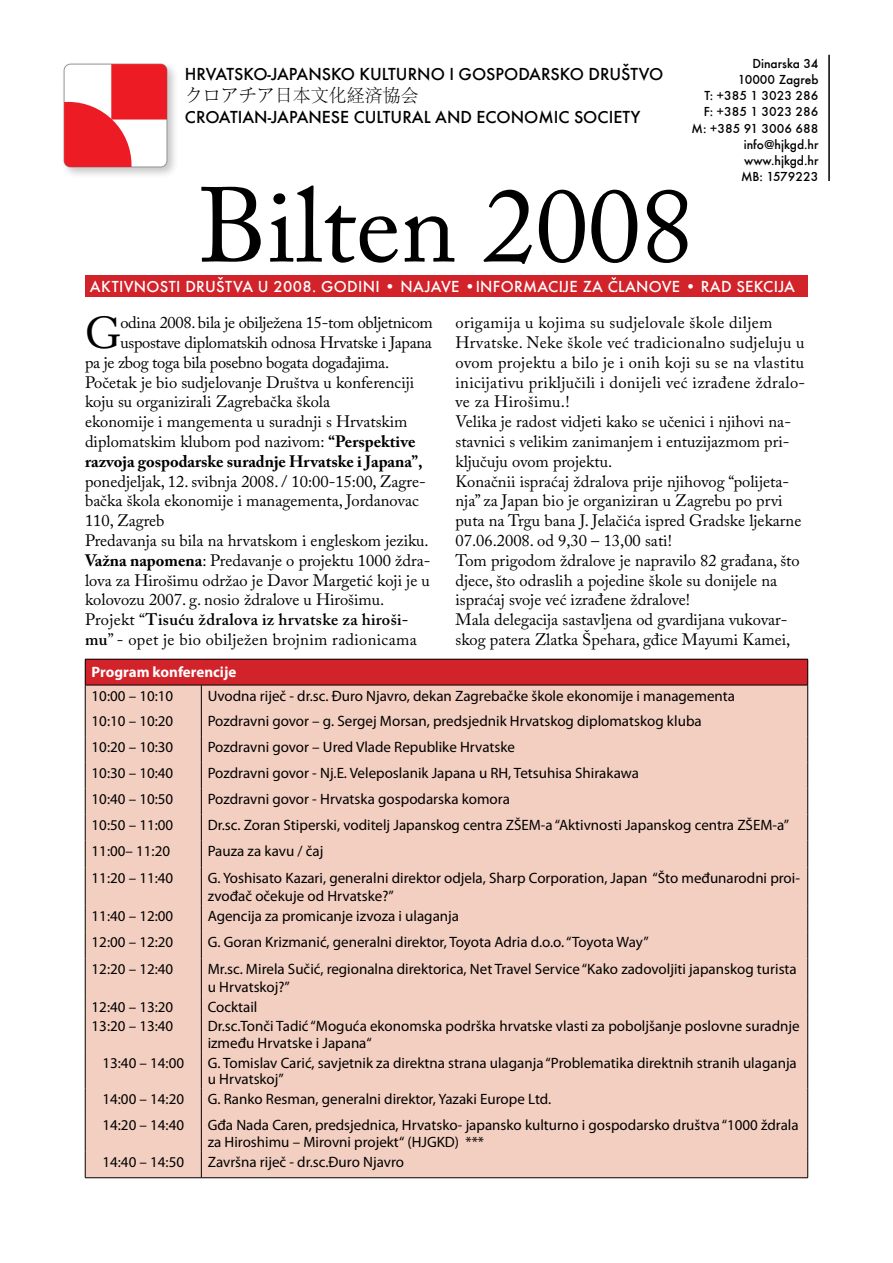
<style>
.page{position:relative;width:893px;height:1263px;background:#fff}
.page>*{position:absolute;margin:0;border:0;box-sizing:border-box;transform-origin:0 0}
.t1{font:105px "Adobe Caslon Pro";color:#000}
.t2{font:44.4px "Adobe Caslon Pro";color:#000}
.t3{font:500 18px "Futura TEE";color:#000}
.t4{font:300 18px "Adobe Song Std";color:#000}
.t5{font:16.5px/19.8px "Adobe Caslon Pro";color:#000}
.t6{font:16.5px "Adobe Caslon Pro";letter-spacing:-.02em;color:#000}
.t7{font:500 16.5px "Futura TEE";letter-spacing:.02em;color:#fff}
.t8{font:700 16.5px "Adobe Caslon Pro";color:#000}
.t9{font:15px/16.5px "Myriad Pro";color:#000}
.t10{font:700 15px "Myriad Pro";color:#fff}
.t11{font:500 13.5px/16.2px "Futura TEE";color:#000;text-align:right}
.s1{font-weight:700}
.s2{font-weight:600}
</style>
<div class="page">
<div style="left:60px;top:60px;width:126px;height:126px;background:#000;opacity:.24"></div>
<svg style="left:64px;top:64px;width:103px;height:103px"></svg>
<hr style="left:828px;top:55px;width:2px;height:126px;background:#000">
<div style="left:85px;top:276px;width:723px;height:21px;background:#d2232a"></div>
<svg style="left:611px;top:277px;width:5px;height:3px"></svg>
<div style="left:85px;top:659px;width:723px;height:26px;background:#d2232a"></div>
<div style="left:86px;top:686px;width:721px;height:491px;background:#f3cfc1"></div>
<hr style="left:85px;top:659px;width:116px;height:1px;background:#000">
<hr style="left:201px;top:659px;width:607px;height:1px;background:#000">
<hr style="left:85px;top:685px;width:116px;height:1px;background:#000">
<svg style="left:85px;top:659px;width:1px;height:208px"></svg>
<hr style="left:85px;top:867px;width:1px;height:38px;background:#000">
<svg style="left:85px;top:905px;width:1px;height:53px"></svg>
<hr style="left:85px;top:958px;width:1px;height:38px;background:#000">
<svg style="left:85px;top:996px;width:1px;height:20px"></svg>
<hr style="left:85px;top:1016px;width:1px;height:36px;background:#000">
<hr style="left:85px;top:1052px;width:1px;height:36px;background:#000">
<svg style="left:85px;top:1088px;width:1px;height:27px"></svg>
<hr style="left:85px;top:1115px;width:1px;height:36px;background:#000">
<svg style="left:85px;top:1151px;width:1px;height:26px"></svg>
<hr style="left:85px;top:1177px;width:116px;height:1px;background:#000">
<hr style="left:201px;top:685px;width:607px;height:1px;background:#000">
<svg style="left:201px;top:685px;width:1px;height:182px"></svg>
<svg style="left:807px;top:659px;width:1px;height:208px"></svg>
<hr style="left:201px;top:867px;width:1px;height:38px;background:#000">
<hr style="left:807px;top:867px;width:1px;height:38px;background:#000">
<svg style="left:201px;top:905px;width:1px;height:53px"></svg>
<svg style="left:807px;top:905px;width:1px;height:53px"></svg>
<hr style="left:201px;top:958px;width:1px;height:38px;background:#000">
<hr style="left:807px;top:958px;width:1px;height:38px;background:#000">
<svg style="left:201px;top:996px;width:1px;height:20px"></svg>
<svg style="left:807px;top:996px;width:1px;height:20px"></svg>
<hr style="left:201px;top:1016px;width:1px;height:36px;background:#000">
<hr style="left:807px;top:1016px;width:1px;height:36px;background:#000">
<hr style="left:201px;top:1052px;width:1px;height:36px;background:#000">
<hr style="left:807px;top:1052px;width:1px;height:36px;background:#000">
<svg style="left:201px;top:1088px;width:1px;height:27px"></svg>
<svg style="left:807px;top:1088px;width:1px;height:27px"></svg>
<hr style="left:201px;top:1115px;width:1px;height:36px;background:#000">
<hr style="left:807px;top:1115px;width:1px;height:36px;background:#000">
<svg style="left:201px;top:1151px;width:1px;height:26px"></svg>
<svg style="left:807px;top:1151px;width:1px;height:26px"></svg>
<hr style="left:201px;top:1177px;width:607px;height:1px;background:#000">
<p class="t3" style="left:185px;top:64px;width:480px">HRVATSKO-JAPANSKO KULTURNO I GOSPODARSKO DRUŠTVO</p>
<p class="t4" style="left:185px;top:86px;width:235px">クロアチア日本文化経済協会</p>
<p class="t3" style="left:185px;top:107px;width:457px">CROATIAN-JAPANESE CULTURAL AND ECONOMIC SOCIETY</p>
<p class="t11" style="left:692px;top:55px;width:129px">Dinarska 34<br>10000 Zagreb<br>T: +385 1 3023 286<br>F: +385 1 3023 286<br>M: +385 91 3006 688 info@hjkgd.hr www.hjkgd.hr<br>MB: 1579223</p>
<h1 class="t1" style="left:198px;top:164px;width:496px">Bilten 2008</h1>
<p class="t7" style="left:90px;top:277px;width:707px">AKTIVNOSTI DRUŠTVA U 2008. GODINI • NAJAVE •INFORMACIJE ZA CLANOVE • RAD SEKCIJA</p>
<h2 class="t2" style="left:85px;top:307px;width:38px">G</h2>
<p class="t6" style="left:120px;top:313px;width:314px">odina 2008. bila je obilježena 15-tom obljetnicom</p>
<p class="t6" style="left:120px;top:333px;width:313px">uspostave diplomatskih odnosa Hrvatske i Japana</p>
<p class="t6" style="left:85px;top:352px;width:306px">pa je zbog toga bila posebno bogata događajima.</p>
<p class="t5" style="left:85px;top:372px;width:331px">Početak je bio sudjelovanje Društva u konferenciji</p>
<p class="t5" style="left:85px;top:392px;width:247px">koju su organizirali Zagrebačka škola</p>
<p class="t5" style="left:85px;top:412px;width:324px">ekonomije i mangementa u suradnji s Hrvatskim</p>
<p class="t5" style="left:85px;top:431px;width:332px">diplomatskim klubom pod nazivom: <span class="s1">“Perspektive</span></p>
<p class="t8" style="left:85px;top:451px;width:339px">razvoja gospodarske suradnje Hrvatske i Japana”,</p>
<p class="t5" style="left:85px;top:471px;width:347px">ponedjeljak, 12. svibnja 2008. / 10:00-15:00, Zagre&shy;bačka škola ekonomije i managementa, Jordanovac 110, Zagreb<br>Predavanja su bila na hrvatskom i engleskom jeziku.<br><span class="s1">Važna napomena</span>: Predavanje o projektu 1000 ždra&shy;lova za Hirošimu održao je Davor Margetić koji je u kolovozu 2007. g. nosio ždralove u Hirošimu.<br>Projekt “<span class="s2">Tisuću ždralova iz hrvatske za hiroši&shy;mu</span>” - opet je bio obilježen brojnim radionicama</p>
<p class="t5" style="left:455px;top:313px;width:351px">origamija u kojima su sudjelovale škole diljem Hrvatske. Neke škole već tradicionalno sudjeluju u ovom projektu a bilo je i onih koji su se na vlastitu inicijativu priključili i donijeli već izrađene ždralo&shy;ve za Hirošimu.!<br>Velika je radost vidjeti kako se učenici i njihovi na&shy;stavnici s velikim zanimanjem i entuzijazmom pri&shy;ključuju ovom projektu.<br>Konačnii ispraćaj ždralova prije njihovog “polijeta&shy;nja” za Japan bio je organiziran u Zagrebu po prvi puta na Trgu bana J. Jelačića ispred Gradske ljekarne 07.06.2008. od 9,30 – 13,00 sati!<br>Tom prigodom ždralove je napravilo 82 građana, što djece, što odraslih a pojedine škole su donijele na ispraćaj svoje već izrađene ždralove!<br>Mala delegacija sastavljena od gvardijana vukovar&shy;skog patera Zlatka Špehara, gđice Mayumi Kamei,</p>
<p class="t10" style="left:92px;top:662px;width:146px">Program konferencije</p>
<p class="t9" style="left:92px;top:687px;width:83px">10:00 – 10:10</p>
<p class="t9" style="left:208px;top:687px;width:529px">Uvodna riječ - dr.sc. Đuro Njavro, dekan Zagrebačke škole ekonomije i managementa</p>
<p class="t9" style="left:92px;top:713px;width:83px">10:10 – 10:20</p>
<p class="t9" style="left:208px;top:713px;width:495px">Pozdravni govor – g. Sergej Morsan, predsjednik Hrvatskog diplomatskog kluba</p>
<p class="t9" style="left:92px;top:739px;width:83px">10:20 – 10:30</p>
<p class="t9" style="left:208px;top:739px;width:309px">Pozdravni govor – Ured Vlade Republike Hrvatske</p>
<p class="t9" style="left:92px;top:765px;width:83px">10:30 – 10:40</p>
<p class="t9" style="left:208px;top:765px;width:433px">Pozdravni govor - Nj.E. Veleposlanik Japana u RH, Tetsuhisa Shirakawa</p>
<p class="t9" style="left:92px;top:790px;width:83px">10:40 – 10:50</p>
<p class="t9" style="left:208px;top:790px;width:304px">Pozdravni govor - Hrvatska gospodarska komora</p>
<p class="t9" style="left:92px;top:816px;width:83px">10:50 – 11:00</p>
<p class="t9" style="left:208px;top:816px;width:583px">Dr.sc. Zoran Stiperski, voditelj Japanskog centra ZŠEM-a “Aktivnosti Japanskog centra ZŠEM-a”</p>
<p class="t9" style="left:92px;top:842px;width:80px">11:00– 11:20</p>
<p class="t9" style="left:208px;top:842px;width:117px">Pauza za kavu / čaj</p>
<p class="t9" style="left:92px;top:869px;width:83px">11:20 – 11:40</p>
<p class="t9" style="left:208px;top:869px;width:594px;line-height:18px">G. Yoshisato Kazari, generalni direktor odjela, Sharp Corporation, Japan “Što međunarodni proi&shy;zvođač očekuje od Hrvatske?”</p>
<p class="t9" style="left:92px;top:907px;width:83px">11:40 – 12:00</p>
<p class="t9" style="left:208px;top:907px;width:253px">Agencija za promicanje izvoza i ulaganja</p>
<p class="t9" style="left:92px;top:934px;width:83px">12:00 – 12:20</p>
<p class="t9" style="left:208px;top:934px;width:442px">G. Goran Krizmanić, generalni direktor, Toyota Adria d.o.o. “Toyota Way”</p>
<p class="t9" style="left:92px;top:960px;width:83px">12:20 – 12:40</p>
<p class="t9" style="left:208px;top:959px;width:591px;line-height:18px">Mr.sc. Mirela Sučić, regionalna direktorica, Net Travel Service “Kako zadovoljiti japanskog turista u Hrvatskoj?”</p>
<p class="t9" style="left:92px;top:998px;width:83px">12:40 – 13:20</p>
<p class="t9" style="left:208px;top:998px;width:51px">Cocktail</p>
<p class="t9" style="left:92px;top:1018px;width:83px">13:20 – 13:40</p>
<p class="t9" style="left:208px;top:1018px;width:594px">Dr.sc.Tonči Tadić “Moguća ekonomska podrška hrvatske vlasti za poboljšanje poslovne suradnje između Hrvatske i Japana“</p>
<p class="t9" style="left:102px;top:1054px;width:83px">13:40 – 14:00</p>
<p class="t9" style="left:208px;top:1054px;width:591px">G. Tomislav Carić, savjetnik za direktna strana ulaganja “Problematika direktnih stranih ulaganja u Hrvatskoj”</p>
<p class="t9" style="left:102px;top:1090px;width:83px">14:00 – 14:20</p>
<p class="t9" style="left:208px;top:1090px;width:345px">G. Ranko Resman, generalni direktor, Yazaki Europe Ltd.</p>
<p class="t9" style="left:102px;top:1117px;width:83px">14:20 – 14:40</p>
<p class="t9" style="left:208px;top:1117px;width:592px">Gđa Nada Caren, predsjednica, Hrvatsko- japansko kulturno i gospodarsko društva “1000 ždrala za Hiroshimu – Mirovni projekt“ (HJGKD) ***</p>
<p class="t9" style="left:102px;top:1153px;width:83px">14:40 – 14:50</p>
<p class="t9" style="left:208px;top:1153px;width:198px">Završna riječ - dr.sc.Đuro Njavro</p>
</div>
